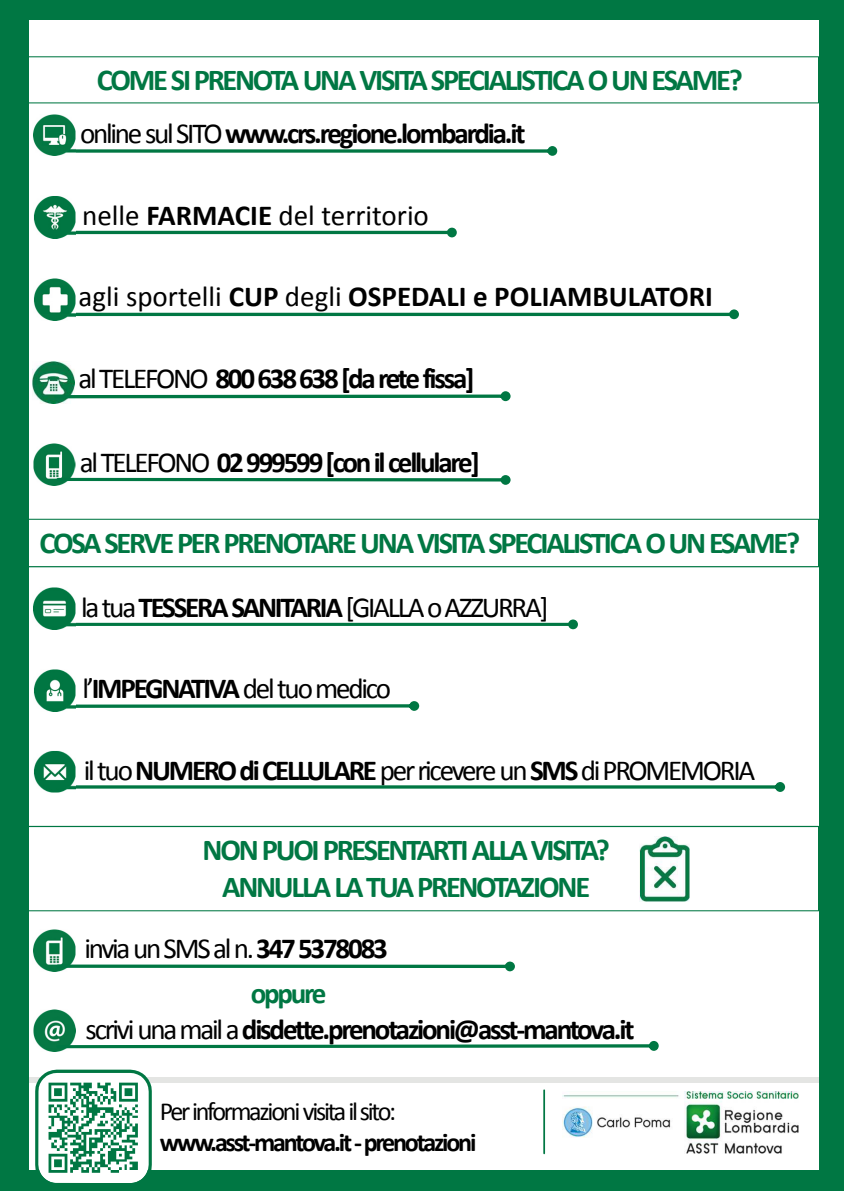
<style>
.page{position:relative;width:844px;height:1191px;background:#fff}
.page>*{position:absolute;margin:0;border:0;box-sizing:border-box;transform-origin:0 0}
.t1{font:700 30.45px/36.6px "Calibri";letter-spacing:-.075em;color:#007743;text-align:center}
.t2{font:700 29.05px "Calibri";letter-spacing:-.075em;color:#000}
.t3{font:29.05px/45.3px "Calibri";letter-spacing:-.075em;color:#000}
.t4{font:700 29.05px "Calibri";color:#000}
.t5{font:29.05px "Calibri";color:#000}
.t6{font:700 26.07px "Calibri";letter-spacing:-.085em;color:#000}
.t7{font:26.07px "Calibri";letter-spacing:-.09em;color:#000}
.s1{font-weight:400}
.s2{font-weight:700}
.s3{font-weight:700;color:#007743}
</style>
<div class="page">
<div style="left:0;top:0;width:843px;height:1191px;background:#007743"></div>
<div style="left:29px;top:20px;width:789px;height:1149px;background:#fff"></div>
<div style="left:29px;top:1077px;width:789px;height:5px;background:#e4e5e3"></div>
<svg style="left:29px;top:56px;width:789px;height:47px"></svg>
<img style="left:33px;top:361px;width:42px;height:42px">
<img style="left:33px;top:443px;width:43px;height:42px">
<svg style="left:75px;top:146px;width:482px;height:10px"></svg>
<img style="left:33px;top:114px;width:42px;height:42px">
<svg style="left:76px;top:228px;width:380px;height:9px"></svg>
<svg style="left:76px;top:309px;width:662px;height:10px"></svg>
<svg style="left:54px;top:391px;width:456px;height:10px"></svg>
<svg style="left:56px;top:475px;width:454px;height:10px"></svg>
<img style="left:34px;top:278px;width:42px;height:42px">
<img style="left:34px;top:196px;width:42px;height:42px">
<svg style="left:29px;top:519px;width:789px;height:48px"></svg>
<svg style="left:75px;top:619px;width:502px;height:10px"></svg>
<svg style="left:76px;top:701px;width:343px;height:10px"></svg>
<svg style="left:76px;top:782px;width:708px;height:10px"></svg>
<img style="left:34px;top:669px;width:42px;height:42px">
<img style="left:34px;top:750px;width:42px;height:42px">
<img style="left:33px;top:587px;width:42px;height:42px">
<img style="left:33px;top:1009px;width:42px;height:42px">
<img style="left:33px;top:929px;width:42px;height:42px">
<svg style="left:56px;top:961px;width:459px;height:10px"></svg>
<svg style="left:56px;top:1041px;width:602px;height:9px"></svg>
<svg style="left:29px;top:826px;width:789px;height:85px"></svg>
<hr style="left:543px;top:1089px;width:2px;height:65px;background:#007743">
<img style="left:562px;top:1091px;width:236px;height:62px">
<svg style="left:35px;top:1069px;width:117px;height:114px"></svg>
<p class="t1" style="left:97px;top:61px;width:647px">COME SI PRENOTA UNA VISITA SPECIALISTICA O UN ESAME?</p>
<p class="t2" style="left:80px;top:114px;width:447px"><span class="s1">online sul SITO</span> www.crs.regione.lombardia.it</p>
<p class="t5" style="left:82px;top:197px;width:348px">nelle <span class="s2">FARMACIE</span> del territorio</p>
<p class="t4" style="left:78px;top:277px;width:635px"><span class="s1">agli sportelli</span> CUP <span class="s1">degli</span> OSPEDALI e POLIAMBULATORI</p>
<p class="t2" style="left:78px;top:360px;width:397px"><span class="s1">al TELEFONO</span> 800 638 638 [da rete fissa]</p>
<p class="t2" style="left:80px;top:444px;width:401px"><span class="s1">al TELEFONO</span> 02 999599 [con il cellulare]</p>
<p class="t1" style="left:39px;top:524px;width:762px">COSA SERVE PER PRENOTARE UNA VISITA SPECIALISTICA O UN ESAME?</p>
<p class="t3" style="left:81px;top:584px;width:469px">la tua <span class="s2">TESSERA SANITARIA</span> [GIALLA o AZZURRA]</p>
<p class="t3" style="left:82px;top:666px;width:310px">l’<span class="s2">IMPEGNATIVA</span> del tuo medico</p>
<p class="t3" style="left:84px;top:748px;width:673px">il tuo <span class="s2">NUMERO di CELLULARE</span> per ricevere un <span class="s2">SMS</span> di PROMEMORIA</p>
<p class="t1" style="left:202px;top:832px;width:409px">NON PUOI PRESENTARTI ALLA VISITA?<br>ANNULLA LA TUA PRENOTAZIONE</p>
<p class="t3" style="left:250px;top:925px;width:139px;text-indent:-166px">invia un SMS al n. <span class="s2">347 5378083 </span><span class="s3">oppure</span></p>
<p class="t2" style="left:86px;top:1010px;width:550px"><span class="s1">scrivi una mail a</span> disdette.prenotazioni@asst-mantova.it</p>
<p class="t7" style="left:160px;top:1095px;width:238px">Per informazioni visita il sito:</p>
<p class="t6" style="left:160px;top:1126px;width:318px">www.asst-mantova.it -prenotazioni</p>
</div>
